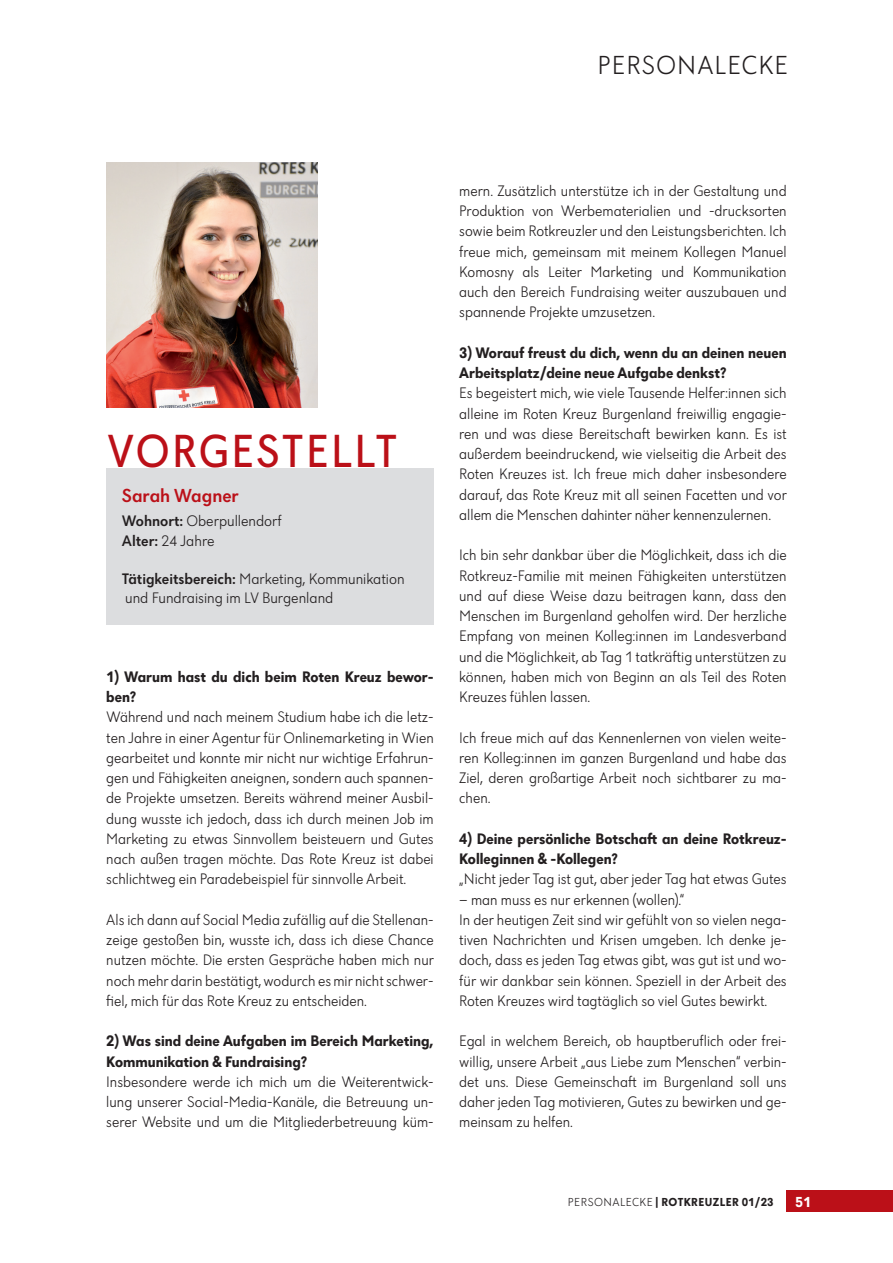
<style>
.page{position:relative;width:893px;height:1263px;background:#fff}
.page>*{position:absolute;margin:0;border:0;box-sizing:border-box;transform-origin:0 0}
.t1{font:48px "Dunant";letter-spacing:.035em;color:#bb1018}
.t2{font:300 27px "Dunant";letter-spacing:.035em;color:#231f20}
.t3{font:500 19.5px "Dunant";color:#bb1018}
.t4{font:300 15.75px/20.2px "Dunant";color:#231f20;text-align:justify}
.t5{font:700 15.75px/20.2px "Dunant";color:#231f20}
.t6{font:700 15px "Dunant";color:#fff}
.t7{font:700 12px "Dunant";letter-spacing:.035em;color:#231f20}
.s1{font-weight:500}
.s2{font-weight:300}
</style>
<div class="page">
<div style="left:787px;top:1191px;width:106px;height:21px;background:#bb1018"></div>
<div style="left:106px;top:468px;width:328px;height:156px;background:#dcdddf"></div>
<img style="left:106px;top:163px;width:212px;height:244px">
<h2 class="t2" style="left:597px;top:50px;width:192px">PERSONALECKE</h2>
<h1 class="t1" style="left:107px;top:425px;width:292px">VORGESTELLT</h1>
<p class="t3" style="left:122px;top:485px;width:118px">Sarah Wagner</p>
<p class="t4" style="left:122px;top:511px;width:162px;line-height:19.5px"><span class="s1">Wohnort:</span> Oberpullendorf<br><span class="s1">Alter:</span> 24 Jahre</p>
<p class="t4" style="left:122px;top:569px;width:284px;line-height:18.9px"><span class="s1">Tätigkeitsbereich:</span> Marketing, Kommunikation und Fundraising im LV Burgenland</p>
<p class="t5" style="left:106px;top:666px;width:329px">1) Warum hast du dich beim Roten Kreuz bewor&shy;ben?</p>
<p class="t4" style="left:106px;top:707px;width:329px">Während und nach meinem Studium habe ich die letz&shy;ten Jahre in einer Agentur für Onlinemarketing in Wien gearbeitet und konnte mir nicht nur wichtige Erfahrun&shy;gen und Fähigkeiten aneignen, sondern auch spannen&shy;de Projekte umsetzen. Bereits während meiner Ausbil&shy;dung wusste ich jedoch, dass ich durch meinen Job im Marketing zu etwas Sinnvollem beisteuern und Gutes nach außen tragen möchte. Das Rote Kreuz ist dabei schlichtweg ein Paradebeispiel für sinnvolle Arbeit.</p>
<p class="t4" style="left:106px;top:909px;width:329px">Als ich dann auf Social Media zufällig auf die Stellenan&shy;zeige gestoßen bin, wusste ich, dass ich diese Chance nutzen möchte. Die ersten Gespräche haben mich nur noch mehr darin bestätigt, wodurch es mir nicht schwer&shy;fiel, mich für das Rote Kreuz zu entscheiden.</p>
<p class="t5" style="left:106px;top:1031px;width:329px">2) Was sind deine Aufgaben im Bereich Marketing,<br>Kommunikation &amp; Fundraising?</p>
<p class="t4" style="left:106px;top:1071px;width:329px">Insbesondere werde ich mich um die Weiterentwick&shy;lung unserer Social-Media-Kanäle, die Betreuung un&shy;serer Website und um die Mitgliederbetreuung küm-</p>
<p class="t4" style="left:459px;top:180px;width:329px">mern. Zusätzlich unterstütze ich in der Gestaltung und Produktion von Werbematerialien und -drucksorten sowie beim Rotkreuzler und den Leistungsberichten. Ich freue mich, gemeinsam mit meinem Kollegen Manuel Komosny als Leiter Marketing und Kommunikation auch den Bereich Fundraising weiter auszubauen und spannende Projekte umzusetzen.</p>
<p class="t5" style="left:459px;top:342px;width:329px">3) Worauf freust du dich, wenn du an deinen neuen<br>Arbeitsplatz/deine neue Aufgabe denkst?</p>
<p class="t4" style="left:459px;top:383px;width:329px">Es begeistert mich, wie viele Tausende Helfer:innen sich alleine im Roten Kreuz Burgenland freiwillig engagie&shy;ren und was diese Bereitschaft bewirken kann. Es ist außerdem beeindruckend, wie vielseitig die Arbeit des Roten Kreuzes ist. Ich freue mich daher insbesondere darauf, das Rote Kreuz mit all seinen Facetten und vor allem die Menschen dahinter näher kennenzulernen.</p>
<p class="t4" style="left:459px;top:545px;width:329px">Ich bin sehr dankbar über die Möglichkeit, dass ich die Rotkreuz-Familie mit meinen Fähigkeiten unterstützen und auf diese Weise dazu beitragen kann, dass den Menschen im Burgenland geholfen wird. Der herzliche Empfang von meinen Kolleg:innen im Landesverband und die Möglichkeit, ab Tag 1 tatkräftig unterstützen zu können, haben mich von Beginn an als Teil des Roten Kreuzes fühlen lassen.</p>
<p class="t4" style="left:459px;top:727px;width:329px">Ich freue mich auf das Kennenlernen von vielen weite&shy;ren Kolleg:innen im ganzen Burgenland und habe das Ziel, deren großartige Arbeit noch sichtbarer zu ma&shy;chen.</p>
<p class="t5" style="left:459px;top:828px;width:329px">4) Deine persönliche Botschaft an deine Rotkreuz-<br>Kolleginnen &amp; -Kollegen?</p>
<p class="t4" style="left:459px;top:869px;width:329px">„Nicht jeder Tag ist gut, aber jeder Tag hat etwas Gutes</p>
<p class="t4" style="left:459px;top:889px;width:329px;text-align:left">– man muss es nur erkennen (wollen).“<br>In der heutigen Zeit sind wir gefühlt von so vielen nega&shy;tiven Nachrichten und Krisen umgeben. Ich denke je&shy;doch, dass es jeden Tag etwas gibt, was gut ist und wo&shy;für wir dankbar sein können. Speziell in der Arbeit des Roten Kreuzes wird tagtäglich so viel Gutes bewirkt.</p>
<p class="t4" style="left:459px;top:1031px;width:329px">Egal in welchem Bereich, ob hauptberuflich oder frei&shy;willig, unsere Arbeit „aus Liebe zum Menschen“ verbin&shy;det uns. Diese Gemeinschaft im Burgenland soll uns daher jeden Tag motivieren, Gutes zu bewirken und ge&shy;meinsam zu helfen.</p>
<p class="t7" style="left:568px;top:1195px;width:207px"><span class="s2">PERSONALECKE</span> | ROTKREUZLER 01/23</p>
<p class="t6" style="left:795px;top:1193px;width:18px">51</p>
</div>
